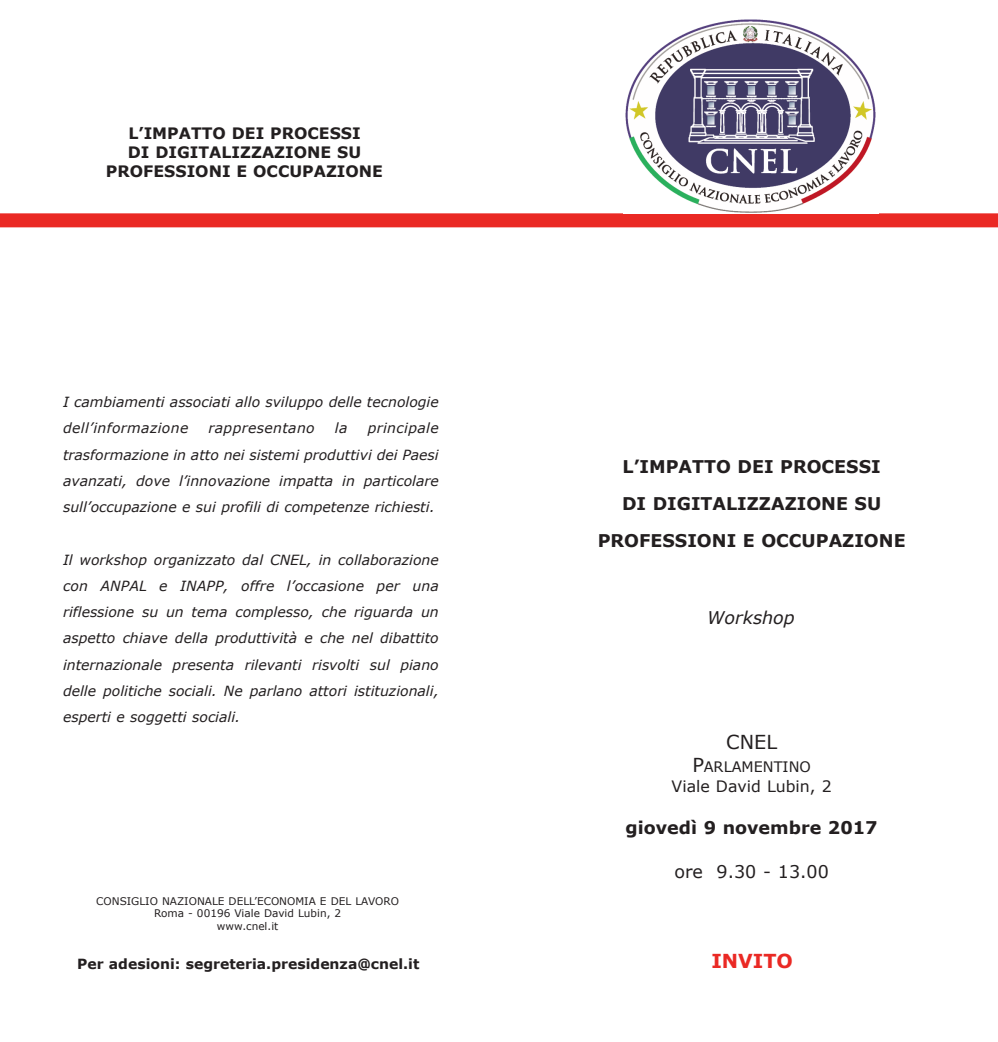
<style>
.page{position:relative;width:998px;height:1042px;background:#fff}
.page>*{position:absolute;margin:0;border:0;box-sizing:border-box;transform-origin:0 0}
.t1{font:700 19.25px "Verdana";color:#ea2924}
.t2{font:19.25px "Verdana";color:#231f20}
.t3{font:700 17.5px/36.8px "Verdana";color:#231f20;text-align:center}
.t4{font:17.5px "Verdana";color:#231f20}
.t5{font:italic 17.5px "Verdana";color:#231f20}
.t6{font:700 15.75px/18.9px "Verdana";color:#231f20;text-align:center}
.t7{font:15.75px "Verdana";color:#231f20}
.t8{font:14.35px "Verdana";color:#231f20}
.t9{font:italic 14px/26.2px "Verdana";color:#231f20;text-align:justify}
.t10{font:700 14px "Verdana";color:#231f20}
.t11{font:italic 14px "Verdana";letter-spacing:.025em;color:#231f20}
.t12{font:10.5px/12.6px "Verdana";color:#231f20;text-align:center}
.s1{font-size:19.25px}
</style>
<div class="page">
<div style="left:0;top:213px;width:997px;height:14px;background:#ea2924"></div>
<img style="left:625px;top:19px;width:251px;height:194px">
<p class="t6" style="left:106px;top:123px;width:278px">L’IMPATTO DEI PROCESSI<br>DI DIGITALIZZAZIONE SU<br>PROFESSIONI E OCCUPAZIONE</p>
<p class="t9" style="left:63px;top:388px;width:377px">I cambiamenti associati allo sviluppo delle tecnologie dell’informazione</p>
<p class="t9" style="left:63px;top:414px;width:377px;text-indent:304px">principale trasformazione in atto nei sistemi produttivi dei Paesi avanzati, dove l’innovazione impatta in particolare sull’occupazione e sui profili di competenze richiesti.</p>
<p class="t9" style="left:63px;top:546px;width:377px">Il workshop organizzato dal CNEL, in collaborazione con ANPAL e INAPP, offre l’occasione per una riflessione su un tema complesso, che riguarda un aspetto chiave della produttività e che nel dibattito internazionale presenta rilevanti risvolti sul piano delle politiche sociali. Ne parlano attori istituzionali, esperti e soggetti sociali.</p>
<p class="t11" style="left:208px;top:419px;width:108px">rappresentano</p>
<p class="t9" style="left:335px;top:414px;width:14px">la</p>
<p class="t12" style="left:96px;top:894px;width:304px">CONSIGLIO NAZIONALE DELL’ECONOMIA E DEL LAVORO<br>Roma - 00196 Viale David Lubin, 2<br>www.cnel.it</p>
<p class="t10" style="left:77px;top:954px;width:343px">Per adesioni: segreteria.presidenza@cnel.it</p>
<p class="t3" style="left:597px;top:448px;width:309px">L’IMPATTO DEI PROCESSI<br>DI DIGITALIZZAZIONE SU<br>PROFESSIONI E OCCUPAZIONE</p>
<p class="t5" style="left:707px;top:606px;width:89px">Workshop</p>
<h1 class="t2" style="left:726px;top:729px;width:52px">CNEL</h1>
<p class="t8" style="left:692px;top:757px;width:120px"><span class="s1">P</span>ARLAMENtINO</p>
<p class="t7" style="left:671px;top:776px;width:162px">Viale David Lubin, 2</p>
<p class="t3" style="left:625px;top:808px;width:253px">giovedì 9 novembre 2017</p>
<p class="t4" style="left:674px;top:860px;width:156px">ore 9.30 - 13.00</p>
<h1 class="t1" style="left:711px;top:948px;width:83px">INVITO</h1>
</div>
